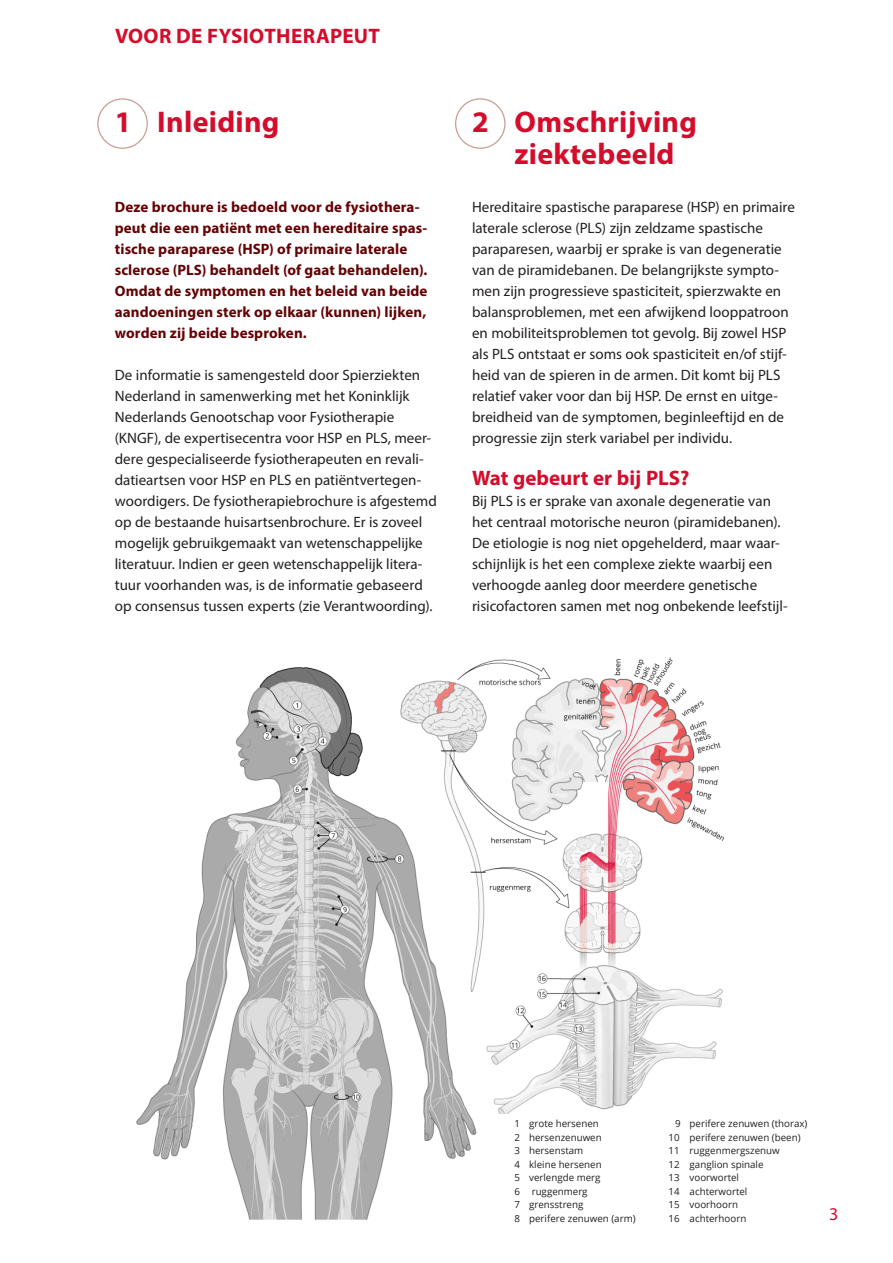
<style>
.page{position:relative;width:893px;height:1263px;background:#fff}
.page>*{position:absolute;margin:0;border:0;box-sizing:border-box;transform-origin:0 0}
._2017_Hoofdkop{font:700 30px/31.5px "Myriad Pro";letter-spacing:.01em;color:#d30d2b}
.Kopje_kader{font:700 21px "Myriad Pro";letter-spacing:.015em;color:#d30d2b}
._2017_Tussenkop_nive{font:700 21px "Myriad Pro";color:#d30d2b}
.Normaal{font:18px "Myriad Pro";color:#d30d2b}
._2017_body{font:15px/21px "Myriad Pro";color:#231f20}
._2017_Body_intro{font:700 15px/21px "Myriad Pro";letter-spacing:.005em;color:#640204}
._2017_Highlight{font:9.75px "Open Sans";color:#231f20}
</style>
<div class="page">
<div style="left:97px;top:98px;width:51px;height:51px;border:1px solid #ca9e93;border-radius:50%"></div>
<div style="left:455px;top:98px;width:51px;height:51px;border:1px solid #ca9e93;border-radius:50%"></div>
<img style="left:136px;top:657px;width:588px;height:563px">
<div style="left:480px;top:1115px;width:285px;height:105px;background:#fff"></div>
<p class="Kopje_kader" style="left:115px;top:22px;width:267px">VOOR DE FYSIOTHERAPEUT</p>
<p class="_2017_Hoofdkop" style="left:115px;top:105px;width:166px">1 Inleiding</p>
<p class="_2017_Body_intro" style="left:115px;top:196px;width:314px">Deze brochure is bedoeld voor de fysiothera&shy;peut die een patiënt met een hereditaire spas&shy;tische paraparese (HSP) of primaire laterale sclerose (PLS) behandelt (of gaat behandelen).<br>Omdat de symptomen en het beleid van beide aandoeningen sterk op elkaar (kunnen) lijken, worden zij beide besproken.</p>
<p class="_2017_body" style="left:115px;top:364px;width:323px">De informatie is samengesteld door Spierziekten Nederland in samenwerking met het Koninklijk Nederlands Genootschap voor Fysiotherapie (KNGF), de expertisecentra voor HSP en PLS, meer&shy;dere gespecialiseerde fysiotherapeuten en revali&shy;datieartsen voor HSP en PLS en patiëntvertegen&shy;woordigers. De fysiotherapiebrochure is afgestemd op de bestaande huisartsenbrochure. Er is zoveel mogelijk gebruikgemaakt van wetenschappelijke literatuur. Indien er geen wetenschappelijk litera&shy;tuur voorhanden was, is de informatie gebaseerd op consensus tussen experts (zie Verantwoording).</p>
<p class="_2017_Hoofdkop" style="left:514px;top:105px;width:184px;text-indent:-43px">2 Omschrijving ziektebeeld</p>
<p class="_2017_body" style="left:472px;top:196px;width:324px">Hereditaire spastische paraparese (HSP) en primaire laterale sclerose (PLS) zijn zeldzame spastische paraparesen, waarbij er sprake is van degeneratie van de piramidebanen. De belangrijkste sympto&shy;men zijn progressieve spasticiteit, spierzwakte en balansproblemen, met een afwijkend looppatroon en mobiliteitsproblemen tot gevolg. Bij zowel HSP als PLS ontstaat er soms ook spasticiteit en/of stijf&shy;heid van de spieren in de armen. Dit komt bij PLS relatief vaker voor dan bij HSP. De ernst en uitge&shy;breidheid van de symptomen, beginleeftijd en de progressie zijn sterk variabel per individu.</p>
<p class="_2017_Tussenkop_nive" style="left:472px;top:464px;width:219px">Wat gebeurt er bij PLS?</p>
<p class="_2017_body" style="left:472px;top:490px;width:317px">Bij PLS is er sprake van axonale degeneratie van het centraal motorische neuron (piramidebanen).<br>De etiologie is nog niet opgehelderd, maar waar&shy;schijnlijk is het een complexe ziekte waarbij een verhoogde aanleg door meerdere genetische risicofactoren samen met nog onbekende leefstijl-</p>
<p class="_2017_Highlight" style="left:515px;top:1117px;width:86px">1 grote hersenen</p>
<p class="_2017_Highlight" style="left:515px;top:1130px;width:89px">2 hersenzenuwen</p>
<p class="_2017_Highlight" style="left:515px;top:1144px;width:70px">3 hersenstam</p>
<p class="_2017_Highlight" style="left:515px;top:1157px;width:89px">4 kleine hersenen</p>
<p class="_2017_Highlight" style="left:515px;top:1171px;width:88px">5 verlengde merg</p>
<p class="_2017_Highlight" style="left:515px;top:1184px;width:75px">6 ruggenmerg</p>
<p class="_2017_Highlight" style="left:515px;top:1198px;width:70px">7 grensstreng</p>
<p class="_2017_Highlight" style="left:515px;top:1211px;width:123px">8 perifere zenuwen (arm)</p>
<p class="_2017_Highlight" style="left:675px;top:1117px;width:134px">9 perifere zenuwen (thorax)</p>
<p class="_2017_Highlight" style="left:669px;top:1130px;width:133px">10 perifere zenuwen (been)</p>
<p class="_2017_Highlight" style="left:669px;top:1144px;width:113px">11 ruggenmergszenuw</p>
<p class="_2017_Highlight" style="left:669px;top:1157px;width:96px">12 ganglion spinale</p>
<p class="_2017_Highlight" style="left:669px;top:1171px;width:72px">13 voorwortel</p>
<p class="_2017_Highlight" style="left:669px;top:1184px;width:80px">14 achterwortel</p>
<p class="_2017_Highlight" style="left:669px;top:1198px;width:71px">15 voorhoorn</p>
<p class="_2017_Highlight" style="left:669px;top:1211px;width:79px">16 achterhoorn</p>
<p class="Normaal" style="left:829px;top:1202px;width:11px">3</p>
</div>
